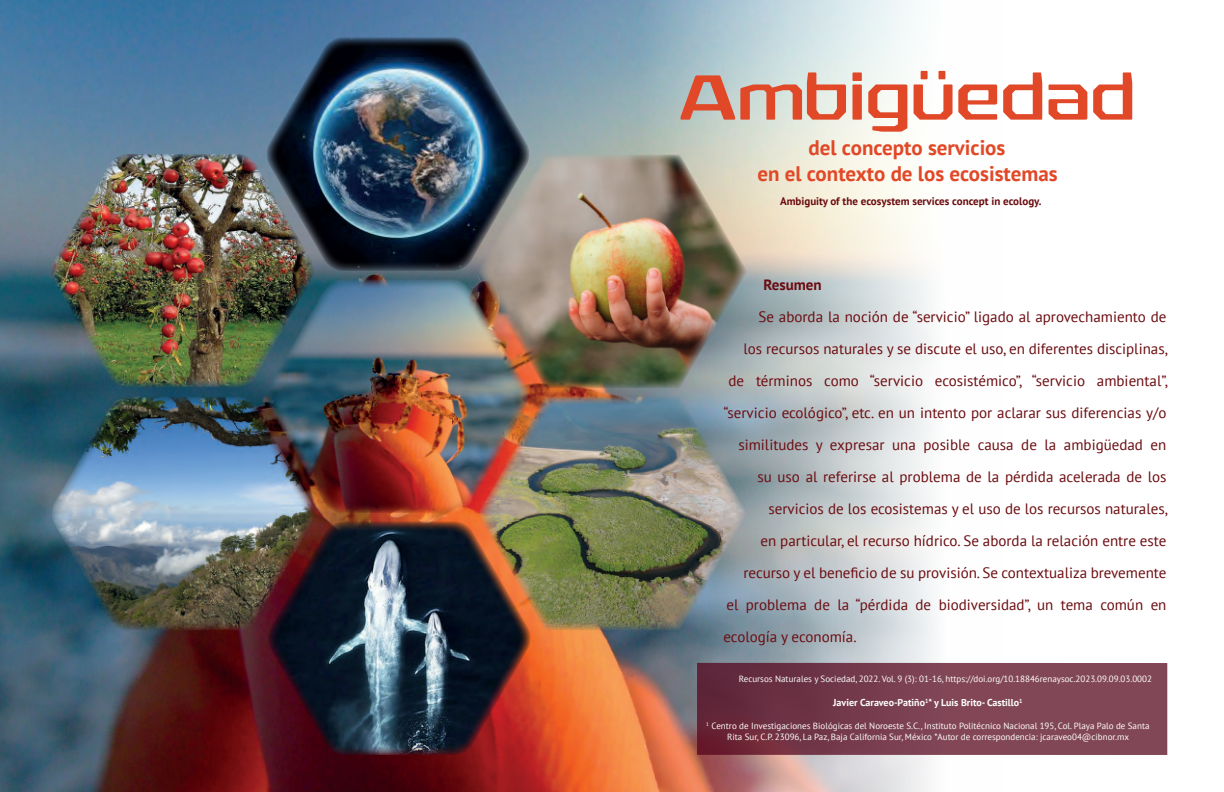
<style>
.page{position:relative;width:1224px;height:792px;background:#fff}
.page>*{position:absolute;margin:0;border:0;box-sizing:border-box;transform-origin:0 0}
.t1{font:64px "Rexlia Rg";color:#e14827}
.t2{font:700 21px/25.2px "PT Sans";color:#e14827;text-align:center}
.t3{font:15px "PT Sans";color:#6b0b0f}
.t4{font:700 15px "PT Sans";color:#6b0b0f}
.t5{font:700 11px "PT Sans";color:#6b0b0f}
.t6{font:700 10px "PT Sans";color:#fff}
.t7{font:9px/10.8px "PT Sans";color:#fff;text-align:center}
</style>
<div class="page">
<img style="left:0;top:0;width:951px;height:792px">
<img style="left:50px;top:154px;width:265px;height:234px">
<img style="left:266px;top:37px;width:264px;height:234px">
<img style="left:478px;top:154px;width:269px;height:234px">
<img style="left:478px;top:397px;width:269px;height:233px">
<img style="left:267px;top:521px;width:265px;height:234px">
<img style="left:265px;top:279px;width:265px;height:234px">
<img style="left:51px;top:397px;width:264px;height:233px">
<div style="left:697px;top:663px;width:470px;height:92px;background:linear-gradient(to right,#672b3d,#8a5060)"></div>
<h1 class="t1" style="left:679px;top:58px;width:458px">Ambigüedad</h1>
<h2 class="t2" style="left:757px;top:135px;width:302px">del concepto servicios<br>en el contexto de los ecosistemas</h2>
<p class="t5" style="left:780px;top:194px;width:263px">Ambiguity of the ecosystem services concept in ecology.</p>
<p class="t4" style="left:763px;top:275px;width:60px">Resumen</p>
<p class="t3" style="left:758px;top:308px;width:409px">Se aborda la noción de “servicio” ligado al aprovechamiento de</p>
<p class="t3" style="left:743px;top:340px;width:426px">los recursos naturales y se discute el uso, en diferentes disciplinas,</p>
<p class="t3" style="left:728px;top:372px;width:441px">de términos como “servicio ecosistémico”, “servicio ambiental”,</p>
<p class="t3" style="left:723px;top:404px;width:444px">“servicio ecológico”, etc. en un intento por aclarar sus diferencias y/o</p>
<p class="t3" style="left:738px;top:436px;width:429px">similitudes y expresar una posible causa de la ambigüedad en</p>
<p class="t3" style="left:757px;top:468px;width:411px">su uso al referirse al problema de la pérdida acelerada de los</p>
<p class="t3" style="left:768px;top:500px;width:401px">servicios de los ecosistemas y el uso de los recursos naturales,</p>
<p class="t3" style="left:760px;top:532px;width:407px">en particular, el recurso hídrico. Se aborda la relación entre este</p>
<p class="t3" style="left:743px;top:564px;width:425px">recurso y el beneficio de su provisión. Se contextualiza brevemente</p>
<p class="t3" style="left:726px;top:596px;width:442px">el problema de la “pérdida de biodiversidad”, un tema común en</p>
<p class="t3" style="left:723px;top:628px;width:135px">ecología y economía.</p>
<p class="t7" style="left:739px;top:673px;width:415px">Recursos Naturales y Sociedad, 2022. Vol. 9 (3): 01-16, https://doi.org/10.18846renaysoc.2023.09.09.03.0002</p>
<p class="t6" style="left:833px;top:696px;width:191px">Javier Caraveo-Patiño<sup>1</sup>* y Luis Brito- Castillo<sup>1</sup></p>
<p class="t7" style="left:706px;top:720px;width:445px"><sup>1</sup> Centro de Investigaciones Biológicas del Noroeste S.C., Instituto Politécnico Nacional 195, Col. Playa Palo de Santa<br>Rita Sur, C.P. 23096, La Paz, Baja California Sur, México *Autor de correspondencia: jcaraveo04@cibnor.mx</p>
</div>
